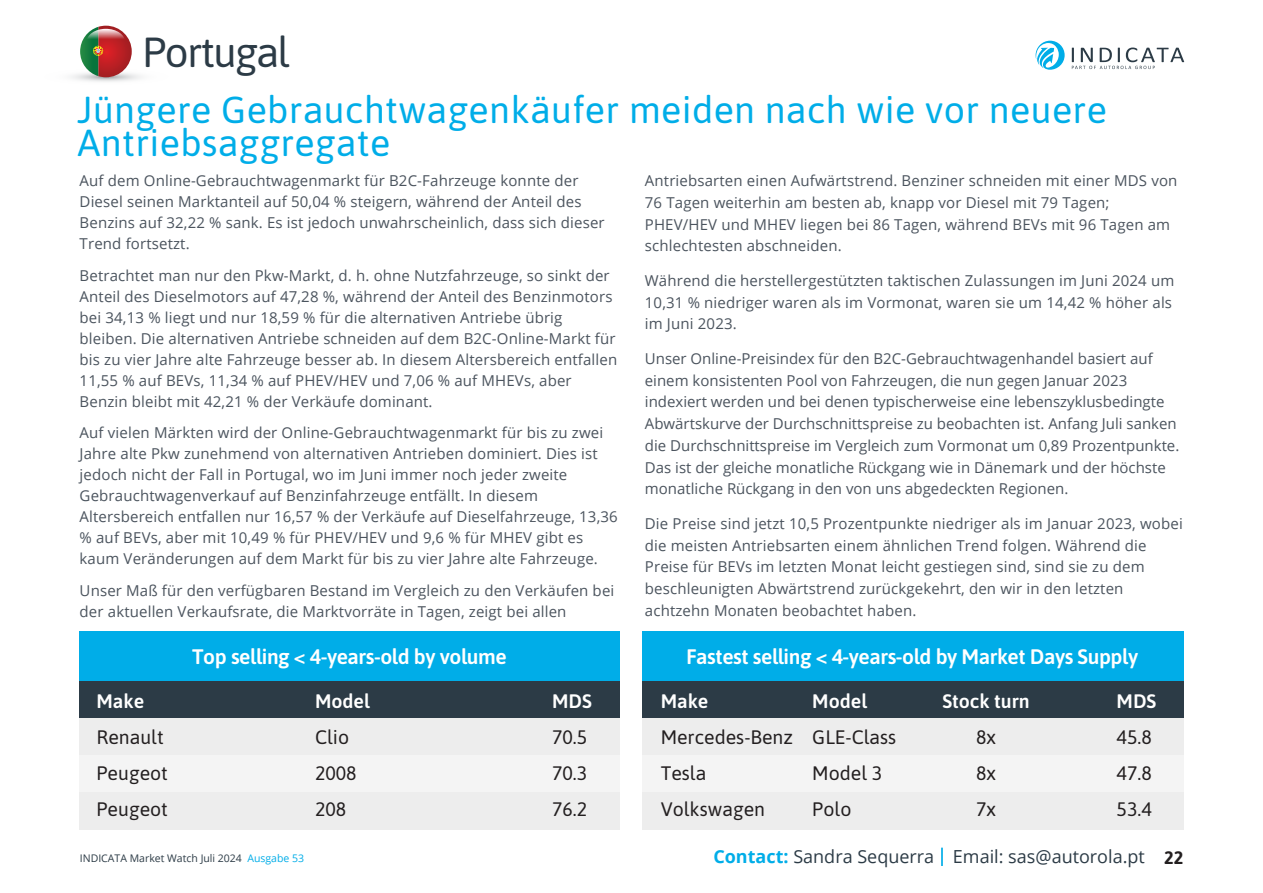
<style>
.page{position:relative;width:1263px;height:893px;background:#fff}
.page>*{position:absolute;margin:0;border:0;box-sizing:border-box;transform-origin:0 0}
.t1{font:42px "Asap";letter-spacing:-.04em;color:#2c3b46}
.t2{font:37.5px/33px "Asap";letter-spacing:.01em;color:#00ade8}
.t3{font:600 21px "Asap";letter-spacing:-.02em;color:#fff}
.t4{font:19.5px/36px "Asap";color:#231f20}
.t5{font:600 19.5px "Asap";color:#fff}
.t6{font:18px "Open Sans";color:#2c3b46}
.t7{font:15px/21px "Open Sans";letter-spacing:.01em;color:#4b545e}
.t8{font:10.5px "Open Sans";color:#2c3b46}
.s1{color:#00ade8}
.s2{font-weight:700;color:#00ade8}
.s3{font-family:"Asap";font-weight:700;color:#231f20}
</style>
<div class="page">
<svg style="left:42px;top:68px;width:128px;height:17px"></svg>
<svg style="left:80px;top:26px;width:52px;height:51px"></svg>
<svg style="left:1035px;top:41px;width:30px;height:29px"></svg>
<svg style="left:1072px;top:48px;width:112px;height:21px"></svg>
<svg style="left:941px;top:848px;width:2px;height:18px"></svg>
<div style="left:79px;top:631px;width:541px;height:50px;background:#00ade8"></div>
<div style="left:79px;top:681px;width:541px;height:37px;background:#2c3b46"></div>
<div style="left:79px;top:718px;width:541px;height:37px;background:#ededed"></div>
<div style="left:79px;top:755px;width:541px;height:37px;background:#f4f4f4"></div>
<div style="left:79px;top:792px;width:541px;height:37px;background:#ededed"></div>
<div style="left:643px;top:631px;width:541px;height:50px;background:#00ade8"></div>
<div style="left:643px;top:681px;width:541px;height:37px;background:#2c3b46"></div>
<div style="left:643px;top:718px;width:541px;height:37px;background:#ededed"></div>
<div style="left:643px;top:755px;width:541px;height:37px;background:#f4f4f4"></div>
<div style="left:643px;top:792px;width:541px;height:37px;background:#ededed"></div>
<h1 class="t1" style="left:143px;top:23px;width:149px">Portugal</h1>
<h2 class="t2" style="left:78px;top:91px;width:1031px">Jüngere Gebrauchtwagenkäufer meiden nach wie vor neuere<br>Antriebsaggregate</h2>
<p class="t7" style="left:80px;top:170px;width:527px">Auf dem Online-Gebrauchtwagenmarkt für B2C-Fahrzeuge konnte der Diesel seinen Marktanteil auf 50,04 % steigern, während der Anteil des Benzins auf 32,22 % sank. Es ist jedoch unwahrscheinlich, dass sich dieser Trend fortsetzt.</p>
<p class="t7" style="left:80px;top:264px;width:539px">Betrachtet man nur den Pkw-Markt, d. h. ohne Nutzfahrzeuge, so sinkt der Anteil des Dieselmotors auf 47,28 %, während der Anteil des Benzinmotors bei 34,13 % liegt und nur 18,59 % für die alternativen Antriebe übrig bleiben. Die alternativen Antriebe schneiden auf dem B2C-Online-Markt für bis zu vier Jahre alte Fahrzeuge besser ab. In diesem Altersbereich entfallen 11,55 % auf BEVs, 11,34 % auf PHEV/HEV und 7,06 % auf MHEVs, aber Benzin bleibt mit 42,21 % der Verkäufe dominant.</p>
<p class="t7" style="left:80px;top:422px;width:540px">Auf vielen Märkten wird der Online-Gebrauchtwagenmarkt für bis zu zwei Jahre alte Pkw zunehmend von alternativen Antrieben dominiert. Dies ist jedoch nicht der Fall in Portugal, wo im Juni immer noch jeder zweite Gebrauchtwagenverkauf auf Benzinfahrzeuge entfällt. In diesem Altersbereich entfallen nur 16,57 % der Verkäufe auf Dieselfahrzeuge, 13,36 % auf BEVs, aber mit 10,49 % für PHEV/HEV und 9,6 % für MHEV gibt es kaum Veränderungen auf dem Markt für bis zu vier Jahre alte Fahrzeuge.</p>
<p class="t7" style="left:80px;top:579px;width:536px">Unser Maß für den verfügbaren Bestand im Vergleich zu den Verkäufen bei der aktuellen Verkaufsrate, die Marktvorräte in Tagen, zeigt bei allen</p>
<h3 class="t5" style="left:97px;top:688px;width:49px">Make</h3>
<h3 class="t4" style="left:97px;top:718px;width:73px">Renault<br>Peugeot<br>Peugeot</h3>
<h3 class="t3" style="left:192px;top:642px;width:316px">Top selling &lt; 4-years-old by volume</h3>
<h3 class="t5" style="left:315px;top:688px;width:56px">Model</h3>
<h3 class="t4" style="left:315px;top:718px;width:43px">Clio<br>2008<br>208</h3>
<p class="t8" style="left:80px;top:851px;width:226px">INDICATA Market Watch Juli 2024 <span class="s1">Ausgabe 53</span></p>
<h3 class="t5" style="left:552px;top:688px;width:41px">MDS</h3>
<h3 class="t4" style="left:552px;top:718px;width:37px;text-align:justify">70.5<br>70.3<br>76.2</h3>
<p class="t7" style="left:645px;top:169px;width:534px;line-height:21.8px">Antriebsarten einen Aufwärtstrend. Benziner schneiden mit einer MDS von 76 Tagen weiterhin am besten ab, knapp vor Diesel mit 79 Tagen; PHEV/HEV und MHEV liegen bei 86 Tagen, während BEVs mit 96 Tagen am schlechtesten abschneiden.</p>
<p class="t7" style="left:645px;top:269px;width:531px;line-height:21.8px">Während die herstellergestützten taktischen Zulassungen im Juni 2024 um<br>10,31 % niedriger waren als im Vormonat, waren sie um 14,42 % höher als im Juni 2023.</p>
<p class="t7" style="left:645px;top:347px;width:536px;line-height:21.8px">Unser Online-Preisindex für den B2C-Gebrauchtwagenhandel basiert auf einem konsistenten Pool von Fahrzeugen, die nun gegen Januar 2023 indexiert werden und bei denen typischerweise eine lebenszyklusbedingte Abwärtskurve der Durchschnittspreise zu beobachten ist. Anfang Juli sanken die Durchschnittspreise im Vergleich zum Vormonat um 0,89 Prozentpunkte.<br>Das ist der gleiche monatliche Rückgang wie in Dänemark und der höchste monatliche Rückgang in den von uns abgedeckten Regionen.</p>
<p class="t7" style="left:645px;top:512px;width:539px;line-height:21.8px">Die Preise sind jetzt 10,5 Prozentpunkte niedriger als im Januar 2023, wobei die meisten Antriebsarten einem ähnlichen Trend folgen. Während die Preise für BEVs im letzten Monat leicht gestiegen sind, sind sie zu dem beschleunigten Abwärtstrend zurückgekehrt, den wir in den letzten achtzehn Monaten beobachtet haben.</p>
<h3 class="t3" style="left:686px;top:642px;width:453px">Fastest selling &lt; 4-years-old by Market Days Supply</h3>
<h3 class="t5" style="left:661px;top:688px;width:49px">Make</h3>
<h3 class="t4" style="left:661px;top:718px;width:134px">Mercedes-Benz<br>Tesla<br>Volkswagen</h3>
<h3 class="t5" style="left:812px;top:688px;width:56px">Model</h3>
<h3 class="t4" style="left:812px;top:718px;width:86px">GLE-Class<br>Model 3<br>Polo</h3>
<h3 class="t5" style="left:942px;top:688px;width:89px">Stock turn</h3>
<h3 class="t4" style="left:976px;top:718px;width:21px;text-align:justify">8x 8x 7x</h3>
<h3 class="t5" style="left:1116px;top:688px;width:41px">MDS</h3>
<h3 class="t4" style="left:1116px;top:718px;width:37px;text-align:justify">45.8<br>47.8<br>53.4</h3>
<p class="t6" style="left:713px;top:844px;width:471px"><span class="s2">Contact:</span> Sandra Sequerra Email: sas@autorola.pt <span class="s3">22</span></p>
</div>
